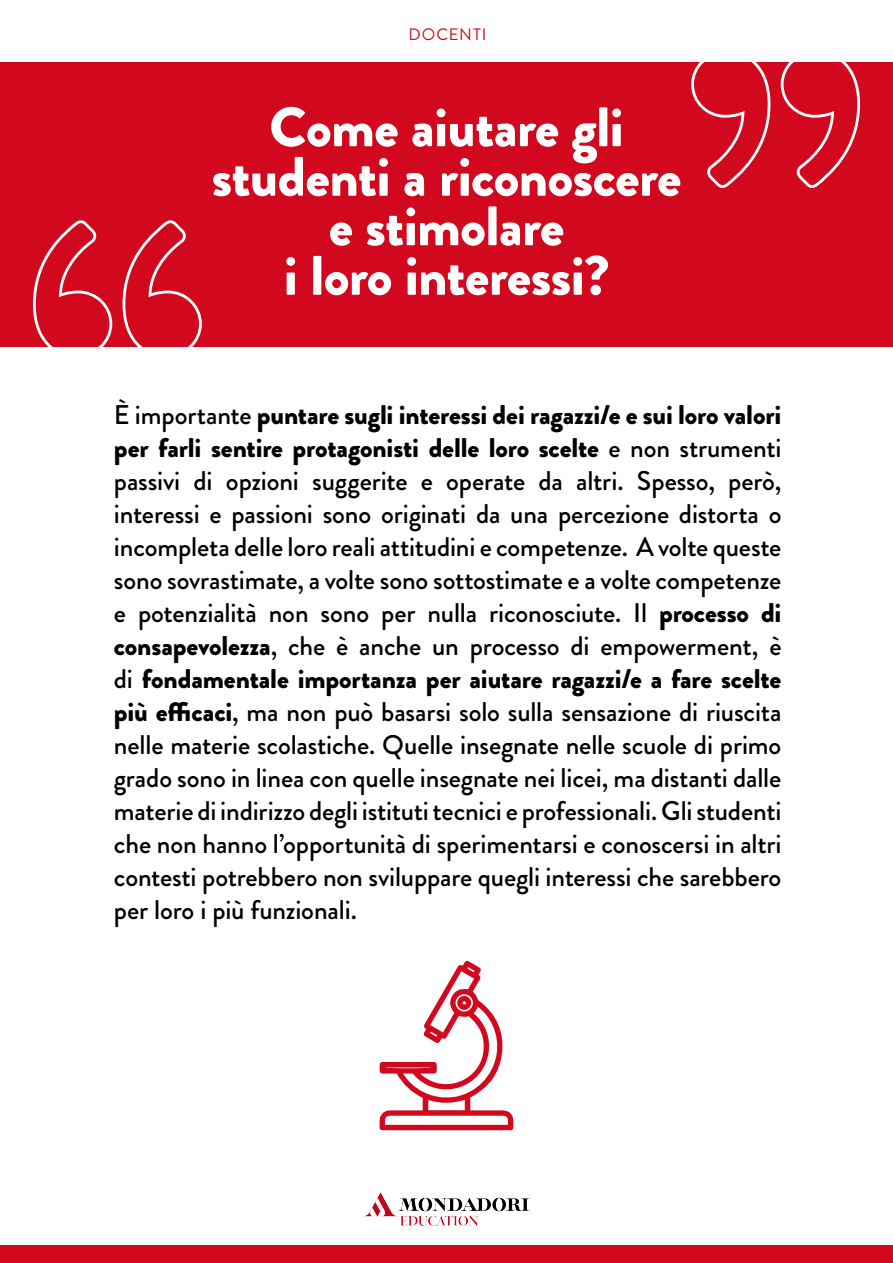
<style>
.page{position:relative;width:893px;height:1263px;background:#fff}
.page>*{position:absolute;margin:0;border:0;box-sizing:border-box;transform-origin:0 0}
.t1{font:900 55.5px/49.5px "Brandon Grotesque";letter-spacing:-.01em;color:#fff;text-align:center}
.t2{font:500 27px/33px "Brandon Grotesque";letter-spacing:-.005em;color:#000;text-align:justify}
.t3{font:16.5px "Brandon Grotesque";letter-spacing:.06em;color:#d2091e}
.s1{font-weight:900}
</style>
<div class="page">
<img style="left:363px;top:1193px;width:167px;height:32px">
<div style="left:0;top:1246px;width:893px;height:17px;background:#d2091e"></div>
<div style="left:0;top:62px;width:893px;height:285px;background:#d2091e"></div>
<svg style="left:379px;top:960px;width:134px;height:170px"></svg>
<svg style="left:33px;top:220px;width:169px;height:127px"></svg>
<svg style="left:691px;top:62px;width:169px;height:126px"></svg>
<p class="t3" style="left:408px;top:23px;width:80px">DOCENTI</p>
<p class="t1" style="left:212px;top:103px;width:471px">Come aiutare gli studenti a riconoscere e stimolare<br>i loro interessi?</p>
<p class="t2" style="left:114px;top:398px;width:669px">È importante <span class="s1">puntare sugli interessi dei ragazzi/e e sui loro valori per farli sentire protagonisti delle loro scelte</span> e non strumenti passivi di opzioni suggerite e operate da altri. Spesso, però, interessi e passioni sono originati da una percezione distorta o incompleta delle loro reali attitudini e competenze. A volte queste sono sovrastimate, a volte sono sottostimate e a volte competenze e potenzialità non sono per nulla riconosciute. Il <span class="s1">processo di consapevolezza</span>, che è anche un processo di empowerment, è di <span class="s1">fondamentale importanza per aiutare ragazzi/e a fare scelte più efficaci</span>, ma non può basarsi solo sulla sensazione di riuscita nelle materie scolastiche. Quelle insegnate nelle scuole di primo grado sono in linea con quelle insegnate nei licei, ma distanti dalle materie di indirizzo degli istituti tecnici e professionali. Gli studenti che non hanno l’opportunità di sperimentarsi e conoscersi in altri contesti potrebbero non sviluppare quegli interessi che sarebbero per loro i più funzionali.</p>
</div>
